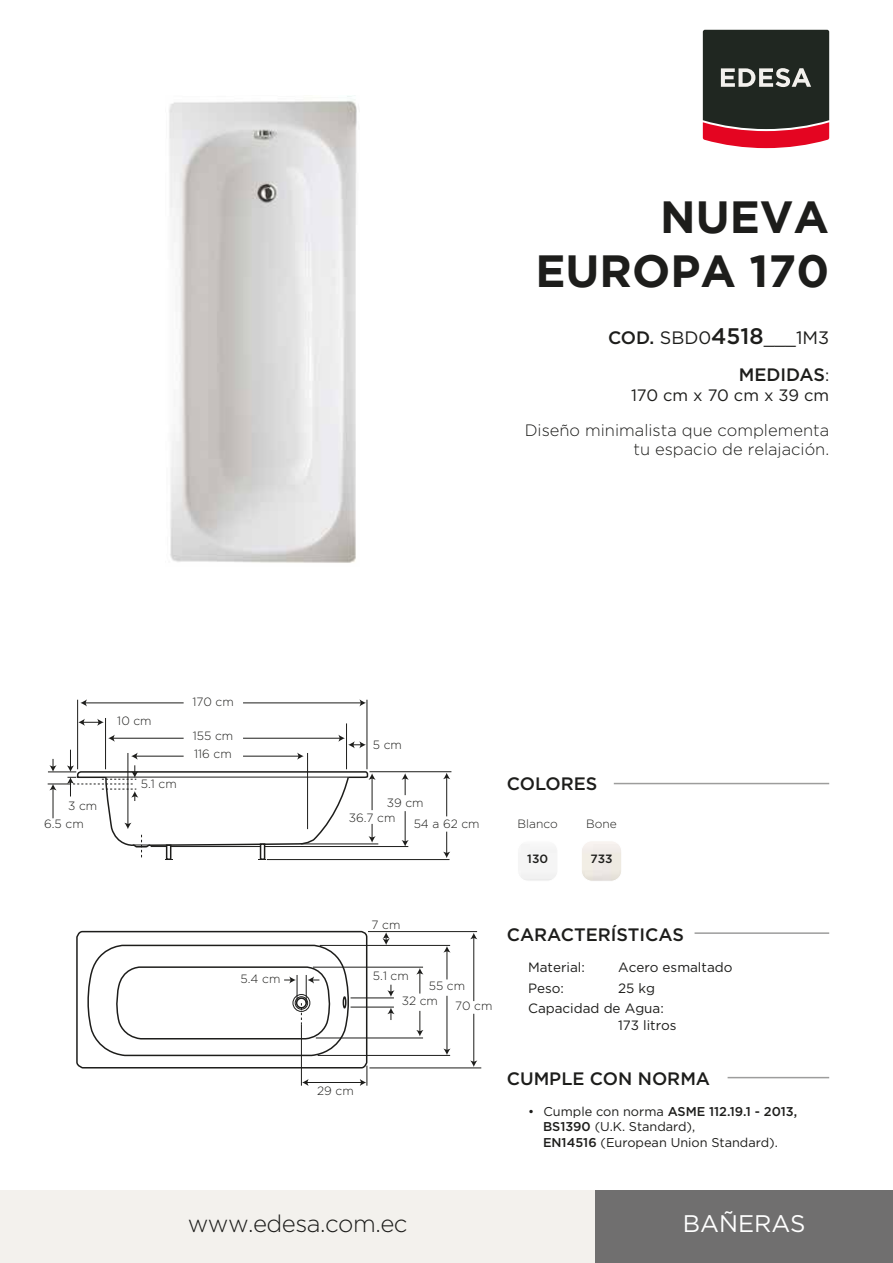
<style>
.page{position:relative;width:893px;height:1263px;background:#fff}
.page>*{position:absolute;margin:0;border:0;box-sizing:border-box;transform-origin:0 0}
.t1{font:700 45px/54px "Gotham";color:#1d1d1b;text-align:right}
.t2{font:300 24px "Gotham";letter-spacing:-.02em;color:#1d1d1b}
.t3{font:24px "Gotham";color:#fff}
.t4{font:500 18px/36.6px "Gotham";color:#1d1d1b;text-align:right}
.t5{font:300 16.5px/19.8px "Gotham";color:#1d1d1b;text-align:right}
.t6{font:16.5px "Gotham";color:#1d1d1b}
.t7{font:13.5px/20.7px "Gotham";color:#1d1d1b}
.t8{font:12.75px/15.3px "Gotham";color:#1d1d1b}
.t9{font:300 12px/15.3px "Gotham";color:#1d1d1b}
.t10{font:500 12px "Gotham";color:#1d1d1b}
.s1{font-weight:400}
.s2{font-size:22.5px}
.s3{font-weight:400;font-size:16.5px}
.s4{font-weight:500}
</style>
<div class="page">
<img style="left:169px;top:96px;width:188px;height:467px">
<div style="left:0;top:1191px;width:893px;height:72px;background:#f3f1ed"></div>
<div style="left:595px;top:1191px;width:298px;height:72px;background:#706f6f"></div>
<hr style="left:728px;top:1077px;width:101px;height:1px;background:#9d9d9c">
<hr style="left:694px;top:932px;width:135px;height:2px;background:#9d9d9c">
<svg style="left:703px;top:30px;width:126px;height:118px;background:#523736"></svg>
<hr style="left:614px;top:783px;width:215px;height:1px;background:#9d9d9c">
<div style="left:581px;top:840px;width:41px;height:42px;border:1px solid #fff;border-radius:11px"></div>
<div style="left:517px;top:840px;width:41px;height:42px;border:1px solid #fff;border-radius:11px"></div>
<hr style="left:301px;top:1025px;width:1px;height:61px;background:#1d1d1b">
<hr style="left:307px;top:1082px;width:55px;height:1px;background:#1d1d1b">
<svg style="left:360px;top:1065px;width:8px;height:21px"></svg>
<svg style="left:302px;top:1079px;width:7px;height:7px"></svg>
<hr style="left:369px;top:1067px;width:112px;height:1px;background:#1d1d1b">
<hr style="left:368px;top:931px;width:109px;height:1px;background:#1d1d1b">
<hr style="left:473px;top:1014px;width:1px;height:48px;background:#1d1d1b">
<svg style="left:470px;top:1060px;width:7px;height:7px"></svg>
<hr style="left:473px;top:937px;width:1px;height:64px;background:#1d1d1b">
<svg style="left:470px;top:933px;width:7px;height:6px"></svg>
<div style="left:76px;top:931px;width:291px;height:137px;border:2px solid #1d1d1b;border-radius:5px"></div>
<hr style="left:318px;top:1055px;width:132px;height:1px;background:#1d1d1b">
<hr style="left:320px;top:945px;width:130px;height:1px;background:#1d1d1b">
<hr style="left:447px;top:996px;width:1px;height:54px;background:#1d1d1b">
<svg style="left:443px;top:1048px;width:7px;height:7px"></svg>
<svg style="left:443px;top:946px;width:7px;height:33px"></svg>
<hr style="left:316px;top:1037px;width:107px;height:1px;background:#1d1d1b">
<hr style="left:313px;top:967px;width:110px;height:1px;background:#1d1d1b">
<svg style="left:416px;top:1011px;width:7px;height:25px"></svg>
<svg style="left:416px;top:968px;width:7px;height:25px"></svg>
<svg style="left:387px;top:985px;width:7px;height:12px"></svg>
<hr style="left:351px;top:997px;width:43px;height:1px;background:#1d1d1b">
<hr style="left:351px;top:1007px;width:43px;height:1px;background:#1d1d1b">
<svg style="left:387px;top:1008px;width:7px;height:12px"></svg>
<svg style="left:87px;top:945px;width:265px;height:112px"></svg>
<svg style="left:383px;top:932px;width:7px;height:13px"></svg>
<hr style="left:367px;top:700px;width:1px;height:69px;background:#1d1d1b">
<hr style="left:77px;top:700px;width:1px;height:69px;background:#1d1d1b">
<hr style="left:243px;top:702px;width:118px;height:1px;background:#1d1d1b">
<svg style="left:360px;top:699px;width:6px;height:7px"></svg>
<hr style="left:151px;top:846px;width:257px;height:1px;background:#1d1d1b">
<hr style="left:369px;top:771px;width:82px;height:1px;background:#1d1d1b">
<svg style="left:402px;top:773px;width:7px;height:22px"></svg>
<hr style="left:405px;top:811px;width:1px;height:31px;background:#1d1d1b">
<svg style="left:402px;top:840px;width:7px;height:6px"></svg>
<hr style="left:346px;top:723px;width:1px;height:46px;background:#1d1d1b">
<hr style="left:105px;top:718px;width:1px;height:51px;background:#1d1d1b">
<svg style="left:78px;top:719px;width:26px;height:7px"></svg>
<hr style="left:446px;top:777px;width:1px;height:39px;background:#1d1d1b">
<svg style="left:443px;top:773px;width:7px;height:6px"></svg>
<svg style="left:443px;top:832px;width:7px;height:26px"></svg>
<hr style="left:267px;top:859px;width:182px;height:1px;background:#1d1d1b">
<hr style="left:301px;top:843px;width:77px;height:1px;background:#1d1d1b">
<hr style="left:85px;top:702px;width:99px;height:1px;background:#1d1d1b">
<svg style="left:80px;top:699px;width:7px;height:7px"></svg>
<svg style="left:48px;top:735px;width:328px;height:125px"></svg>
<h1 class="t1" style="left:535px;top:189px;width:295px">NUEVA<br>EUROPA 170</h1>
<h3 class="t4" style="left:608px;top:319px;width:223px">COD. <span class="s1">SBD0</span><span class="s2">4518</span><span class="s1">___1M3<br></span>MEDIDAS<span class="s3">:</span></h3>
<h3 class="t6" style="left:631px;top:384px;width:200px">170 cm x 70 cm x 39 cm</h3>
<h3 class="t5" style="left:525px;top:419px;width:306px">Diseño minimalista que complementa tu espacio de relajación.</h3>
<p class="t9" style="left:44px;top:796px;width:55px;line-height:18.1px;text-indent:24px">3 cm<br>6.5 cm</p>
<p class="t9" style="left:117px;top:713px;width:36px">10 cm</p>
<p class="t9" style="left:141px;top:775px;width:37px">5.1 cm</p>
<p class="t9" style="left:192px;top:694px;width:43px">170 cm</p>
<p class="t9" style="left:193px;top:728px;width:42px">155 cm</p>
<p class="t9" style="left:194px;top:746px;width:39px">116 cm</p>
<p class="t9" style="left:373px;top:737px;width:31px">5 cm</p>
<p class="t9" style="left:349px;top:794px;width:76px;text-indent:38px">39 cm<br>36.7 cm</p>
<p class="t9" style="left:414px;top:815px;width:67px">54 a 62 cm</p>
<h3 class="t4" style="left:507px;top:765px;width:92px">COLORES</h3>
<p class="t9" style="left:586px;top:815px;width:32px">Bone</p>
<p class="t10" style="left:590px;top:851px;width:24px">733</p>
<p class="t9" style="left:517px;top:815px;width:42px">Blanco</p>
<p class="t10" style="left:527px;top:851px;width:22px">130</p>
<p class="t9" style="left:372px;top:916px;width:30px">7 cm</p>
<p class="t9" style="left:241px;top:970px;width:41px">5.4 cm</p>
<p class="t9" style="left:373px;top:968px;width:37px">5.1 cm</p>
<p class="t9" style="left:402px;top:977px;width:65px;text-indent:27px">55 cm<br>32 cm</p>
<p class="t9" style="left:455px;top:998px;width:39px">70 cm</p>
<h3 class="t4" style="left:507px;top:916px;width:179px">CARACTERÍSTICAS</h3>
<p class="t7" style="left:528px;top:957px;width:58px">Material:</p>
<p class="t7" style="left:618px;top:957px;width:116px">Acero esmaltado</p>
<p class="t7" style="left:528px;top:977px;width:37px">Peso:</p>
<p class="t7" style="left:528px;top:977px;width:137px;text-indent:90px">25 kg<br>Capacidad de Agua:</p>
<p class="t7" style="left:618px;top:1014px;width:60px">173 litros</p>
<p class="t9" style="left:317px;top:1083px;width:38px">29 cm</p>
<h3 class="t4" style="left:507px;top:1059px;width:205px">CUMPLE CON NORMA</h3>
<p class="t8" style="left:543px;top:1103px;width:256px;text-indent:-15px">• Cumple con norma <span class="s4">ASME 112.19.1 - 2013,<br>BS1390</span> (U.K. Standard),<br><span class="s4">EN14516</span> (European Union Standard).</p>
<h2 class="t2" style="left:188px;top:1208px;width:221px">www.edesa.com.ec</h2>
<h2 class="t3" style="left:683px;top:1208px;width:124px">BAÑERAS</h2>
</div>
